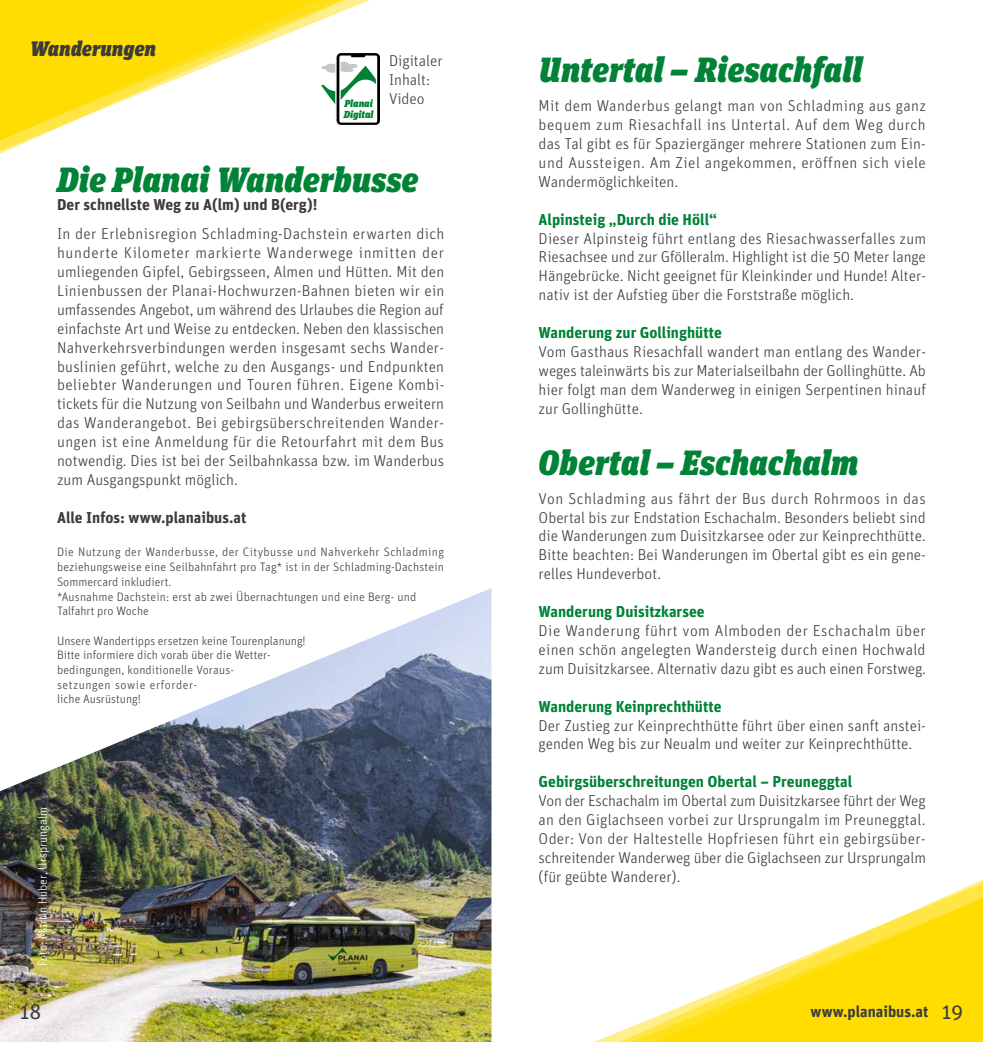
<style>
.page{position:relative;width:983px;height:1042px;background:#fff}
.page>*{position:absolute;margin:0;border:0;box-sizing:border-box;transform-origin:0 0}
.t1{font:italic 900 35px "Unit Slab OT";color:#008237}
.t2{font:italic 900 21px "Unit Slab OT";color:#3c3c3b}
.t3{font:21px "Unit OT";color:#3c3c3b}
.t4{font:300 15.75px/18.9px "Unit OT";color:#3c3c3b;text-align:justify}
.t5{font:700 15.75px "Unit OT";color:#008237}
.t6{font:700 15.75px "Unit OT";color:#3c3c3b}
.t7{font:300 12.25px/14.7px "Unit OT";letter-spacing:.01em;color:#3c3c3b}
.t8{font:300 12.25px "Unit OT";color:#fff}
.t9{font:italic 900 10.15px/10.5px "Unit Slab OT";color:#008237}
.s1{font-weight:400;font-size:21px}
</style>
<div class="page">
<svg style="left:594px;top:880px;width:388px;height:162px"></svg>
<svg style="left:0;top:0;width:353px;height:154px"></svg>
<img style="left:0;top:588px;width:491px;height:454px">
<svg style="left:321px;top:52px;width:59px;height:74px"></svg>
<hr style="left:350px;top:54px;width:15px;height:3px;background:#000">
<h2 class="t2" style="left:30px;top:35px;width:128px">Wanderungen</h2>
<p class="t9" style="left:343px;top:98px;width:31px">Planai<br>Digital</p>
<p class="t4" style="left:389px;top:51px;width:55px;text-align:left">Digitaler<br>Inhalt:<br>Video</p>
<h1 class="t1" style="left:57px;top:156px;width:363px">Die Planai Wanderbusse</h1>
<p class="t6" style="left:57px;top:195px;width:262px">Der schnellste Weg zu A(lm) und B(erg)!</p>
<p class="t4" style="left:57px;top:224px;width:388px">In der Erlebnisregion Schladming-Dachstein erwarten dich hunderte Kilometer markierte Wanderwege inmitten der umliegenden Gipfel, Gebirgsseen, Almen und Hütten. Mit den Linienbussen der Planai-Hochwurzen-Bahnen bieten wir ein umfassendes Angebot, um während des Urlaubes die Region auf einfachste Art und Weise zu entdecken. Neben den klassischen Nahverkehrsverbindungen werden insgesamt sechs Wander&shy;buslinien geführt, welche zu den Ausgangs- und Endpunkten beliebter Wanderungen und Touren führen. Eigene Kombi&shy;tickets für die Nutzung von Seilbahn und Wanderbus erweitern das Wanderangebot. Bei gebirgsüberschreitenden Wander&shy;ungen ist eine Anmeldung für die Retourfahrt mit dem Bus notwendig. Dies ist bei der Seilbahnkassa bzw. im Wanderbus zum Ausgangspunkt möglich.</p>
<p class="t6" style="left:57px;top:507px;width:191px">Alle Infos: www.planaibus.at</p>
<p class="t7" style="left:57px;top:545px;width:388px">Die Nutzung der Wanderbusse, der Citybusse und Nahverkehr Schladming beziehungsweise eine Seilbahnfahrt pro Tag* ist in der Schladming-Dachstein Sommercard inkludiert.<br>*Ausnahme Dachstein: erst ab zwei Übernachtungen und eine Berg- und Talfahrt pro Woche</p>
<p class="t7" style="left:57px;top:633px;width:250px">Unsere Wandertipps ersetzen keine Tourenplanung!<br>Bitte informiere dich vorab über die Wetter&shy;bedingungen, konditionelle Voraus-<br>setzungen sowie erforder-<br>liche Ausrüstung!</p>
<p class="t8" style="left:35px;top:966px;width:160px;rotate:-90deg">Foto: Martin Huber, Ursprungalm</p>
<h2 class="t3" style="left:20px;top:998px;width:23px">18</h2>
<h1 class="t1" style="left:538px;top:47px;width:325px">Untertal – Riesachfall</h1>
<p class="t4" style="left:538px;top:96px;width:389px">Mit dem Wanderbus gelangt man von Schladming aus ganz bequem zum Riesachfall ins Untertal. Auf dem Weg durch das Tal gibt es für Spaziergänger mehrere Stationen zum Ein&shy;und Aussteigen. Am Ziel angekommen, eröffnen sich viele Wandermöglichkeiten.</p>
<p class="t5" style="left:538px;top:209px;width:180px">Alpinsteig „Durch die Höll“</p>
<p class="t4" style="left:538px;top:229px;width:389px">Dieser Alpinsteig führt entlang des Riesachwasserfalles zum Riesachsee und zur Gfölleralm. Highlight ist die 50 Meter lange Hängebrücke. Nicht geeignet für Kleinkinder und Hunde! Alter&shy;nativ ist der Aufstieg über die Forststraße möglich.</p>
<p class="t5" style="left:538px;top:322px;width:185px">Wanderung zur Gollinghütte</p>
<p class="t4" style="left:538px;top:342px;width:388px">Vom Gasthaus Riesachfall wandert man entlang des Wander&shy;weges taleinwärts bis zur Materialseilbahn der Gollinghütte. Ab hier folgt man dem Wanderweg in einigen Serpentinen hinauf zur Gollinghütte.</p>
<h1 class="t1" style="left:538px;top:440px;width:321px">Obertal – Eschachalm</h1>
<p class="t4" style="left:538px;top:489px;width:388px">Von Schladming aus fährt der Bus durch Rohrmoos in das Obertal bis zur Endstation Eschachalm. Besonders beliebt sind die Wanderungen zum Duisitzkarsee oder zur Keinprechthütte.<br>Bitte beachten: Bei Wanderungen im Obertal gibt es ein gene&shy;relles Hundeverbot.</p>
<p class="t5" style="left:538px;top:601px;width:167px">Wanderung Duisitzkarsee</p>
<p class="t4" style="left:538px;top:621px;width:388px">Die Wanderung führt vom Almboden der Eschachalm über einen schön angelegten Wandersteig durch einen Hochwald zum Duisitzkarsee. Alternativ dazu gibt es auch einen Forstweg.</p>
<p class="t5" style="left:538px;top:696px;width:184px">Wanderung Keinprechthütte</p>
<p class="t4" style="left:538px;top:716px;width:388px">Der Zustieg zur Keinprechthütte führt über einen sanft anstei&shy;genden Weg bis zur Neualm und weiter zur Keinprechthütte.</p>
<p class="t5" style="left:538px;top:771px;width:315px">Gebirgsüberschreitungen Obertal – Preuneggtal</p>
<p class="t4" style="left:538px;top:791px;width:388px">Von der Eschachalm im Obertal zum Duisitzkarsee führt der Weg an den Giglachseen vorbei zur Ursprungalm im Preuneggtal.<br>Oder: Von der Haltestelle Hopfriesen führt ein gebirgsüber&shy;schreitender Wanderweg über die Giglachseen zur Ursprungalm (für geübte Wanderer).</p>
<p class="t6" style="left:810px;top:1001px;width:154px">www.planaibus.at <span class="s1">19</span></p>
</div>
